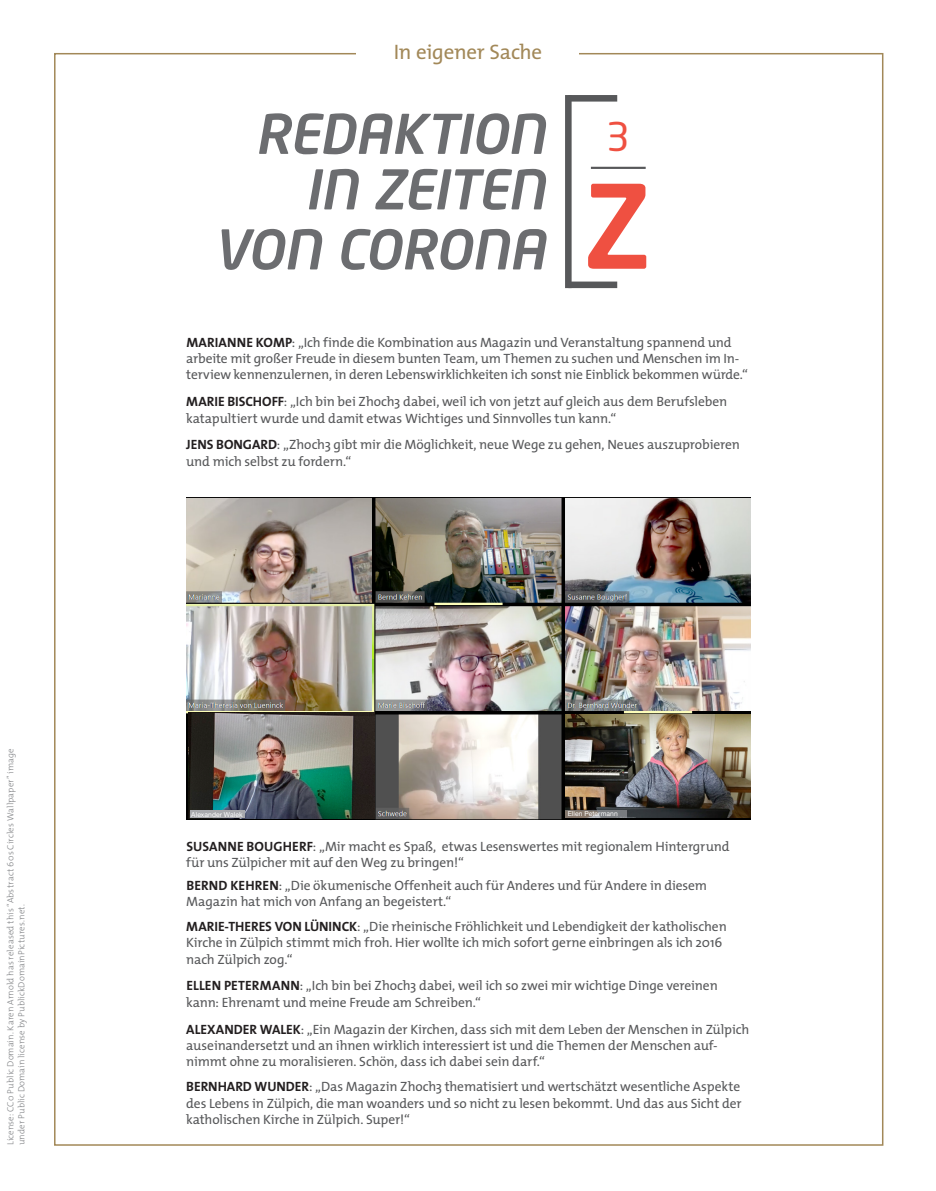
<style>
.page{position:relative;width:936px;height:1191px;background:#fff}
.page>*{position:absolute;margin:0;border:0;box-sizing:border-box;transform-origin:0 0}
.t1{font:500 114.45px "Neo Tech Pro";color:#ef5041}
.Headline_1{font:italic 500 54px/60px "Neo Tech Pro";letter-spacing:-.02em;color:#6c6d70;text-align:right}
.t2{font:39.15px "Neo Tech Pro";color:#ef5041}
.Interview_Fragen{font:21px "The Mix";letter-spacing:-.01em;color:#a28858}
.Interview_Fragen-2{font:13.5px/16.2px "The Mix";letter-spacing:-.01em;color:#57585a}
.Interview_Fragen-3{font:300 9px/10.8px "The Mix";letter-spacing:.01em;color:#808285}
.t3{font:7.95px "Arial";color:#fff}
.Interview_Fragen-4{font:6.75px "Helvetica Neue";letter-spacing:.015em;color:#fff}
.s1{font-weight:700;color:#231f20}
</style>
<div class="page">
<div style="left:568px;top:95px;width:49px;height:7px;background:#57585a"></div>
<div style="left:568px;top:281px;width:49px;height:7px;background:#57585a"></div>
<div style="left:565px;top:95px;width:6px;height:193px;background:#57585a"></div>
<hr style="left:591px;top:167px;width:54px;height:2px;background:#57585a">
<img style="left:186px;top:498px;width:565px;height:321px">
<img style="left:565px;top:714px;width:185px;height:104px">
<img style="left:188px;top:712px;width:186px;height:106px">
<svg style="left:565px;top:810px;width:61px;height:8px"></svg>
<div style="left:190px;top:810px;width:54px;height:8px;background:#a8a9ad"></div>
<p class="Interview_Fragen-3" style="left:5px;top:1145px;width:398px;rotate:-90deg">License: CC0 Public Domain. Karen Arnold has released this “Abstract 60s Circles Wallpaper” image under Public Domain license by PublickDomainPictures.net.</p>
<p class="Interview_Fragen" style="left:393px;top:35px;width:150px">In eigener Sache</p>
<p class="Headline_1" style="left:255px;top:103px;width:292px">REDAKTION</p>
<p class="Headline_1" style="left:213px;top:158px;width:333px">IN ZEITEN<br>VON CORONA</p>
<p class="t2" style="left:606px;top:112px;width:25px">3</p>
<p class="t1" style="left:583px;top:154px;width:69px">Z</p>
<p class="Interview_Fragen-2" style="left:186px;top:333px;width:563px"><span class="s1">MARIANNE KOMP</span>: „Ich finde die Kombination aus Magazin und Veranstaltung spannend und arbeite mit großer Freude in diesem bunten Team, um Themen zu suchen und Menschen im In&shy;terview kennenzulernen, in deren Lebenswirklichkeiten ich sonst nie Einblick bekommen würde.“</p>
<p class="Interview_Fragen-2" style="left:186px;top:393px;width:542px"><span class="s1">MARIE BISCHOFF</span>: „Ich bin bei Zhoch3 dabei, weil ich von jetzt auf gleich aus dem Berufsleben katapultiert wurde und damit etwas Wichtiges und Sinnvolles tun kann.“</p>
<p class="Interview_Fragen-2" style="left:186px;top:436px;width:555px"><span class="s1">JENS BONGARD</span>: „Zhoch3 gibt mir die Möglichkeit, neue Wege zu gehen, Neues auszuprobieren und mich selbst zu fordern.“</p>
<p class="t3" style="left:190px;top:808px;width:61px">Alexander Walek</p>
<p class="t3" style="left:566px;top:807px;width:60px">Ellen Petermann</p>
<p class="Interview_Fragen-4" style="left:191px;top:809px;width:53px">Alexander Walek</p>
<p class="Interview_Fragen-4" style="left:567px;top:808px;width:52px">Ellen Petermann</p>
<p class="Interview_Fragen-2" style="left:186px;top:837px;width:544px"><span class="s1">SUSANNE BOUGHERF</span>: „Mir macht es Spaß, etwas Lesenswertes mit regionalem Hintergrund für uns Zülpicher mit auf den Weg zu bringen!“</p>
<p class="Interview_Fragen-2" style="left:186px;top:876px;width:522px"><span class="s1">BERND KEHREN</span>: „Die ökumenische Offenheit auch für Anderes und für Andere in diesem<br>Magazin hat mich von Anfang an begeistert.“</p>
<p class="Interview_Fragen-2" style="left:186px;top:918px;width:542px"><span class="s1">MARIE-THERES VON LÜNINCK</span>: „Die rheinische Fröhlichkeit und Lebendigkeit der katholischen<br>Kirche in Zülpich stimmt mich froh. Hier wollte ich mich sofort gerne einbringen als ich 2016 nach Zülpich zog.“</p>
<p class="Interview_Fragen-2" style="left:186px;top:977px;width:533px"><span class="s1">ELLEN PETERMANN</span>: „Ich bin bei Zhoch3 dabei, weil ich so zwei mir wichtige Dinge vereinen kann: Ehrenamt und meine Freude am Schreiben.“</p>
<p class="Interview_Fragen-2" style="left:186px;top:1020px;width:564px"><span class="s1">ALEXANDER WALEK</span>: „Ein Magazin der Kirchen, dass sich mit dem Leben der Menschen in Zülpich auseinandersetzt und an ihnen wirklich interessiert ist und die Themen der Menschen auf&shy;nimmt ohne zu moralisieren. Schön, dass ich dabei sein darf.“</p>
<p class="Interview_Fragen-2" style="left:186px;top:1078px;width:557px;text-align:justify"><span class="s1">BERNHARD WUNDER</span>: „Das Magazin Zhoch3 thematisiert und wertschätzt wesentliche Aspekte des Lebens in Zülpich, die man woanders und so nicht zu lesen bekommt. Und das aus Sicht der katholischen Kirche in Zülpich. Super!“</p>
</div>
